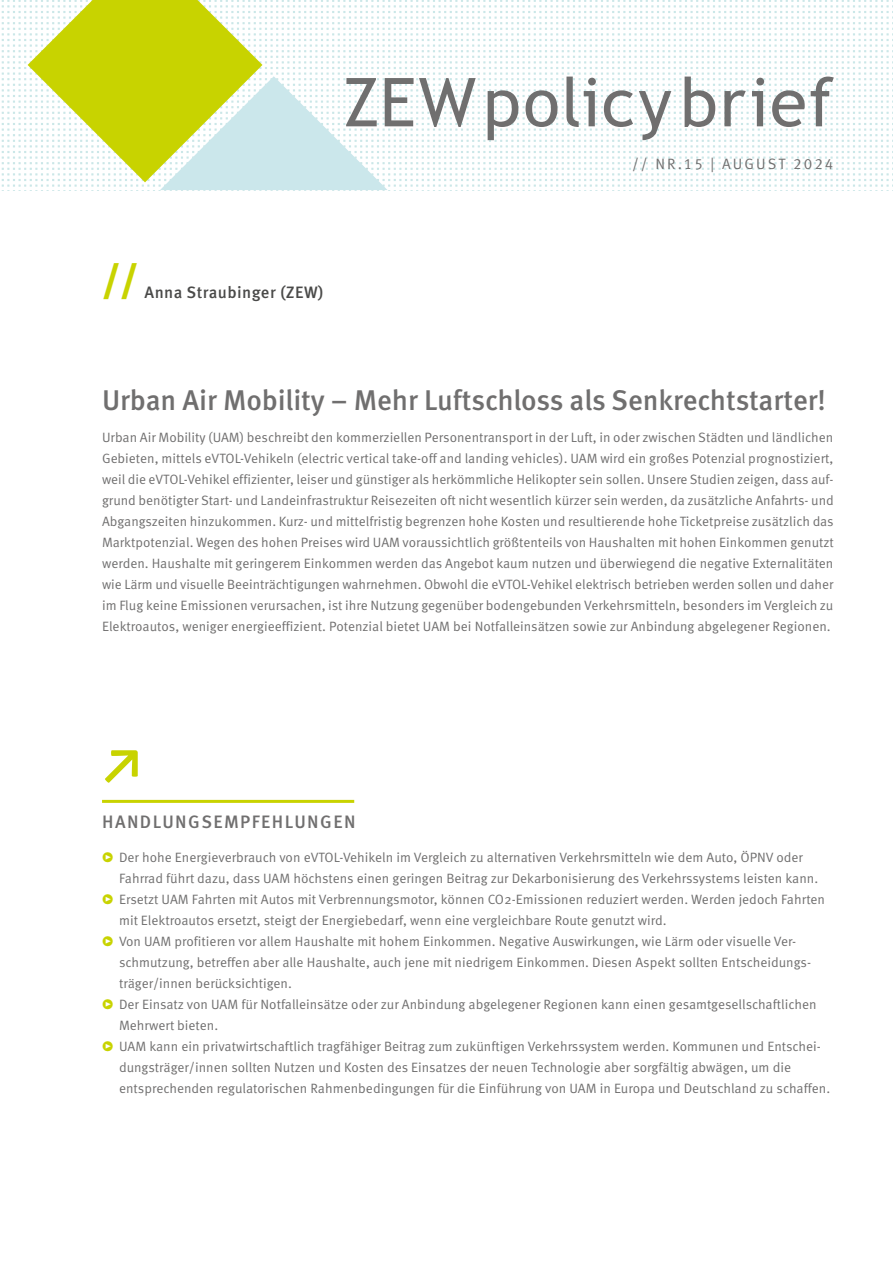
<style>
.page{position:relative;width:893px;height:1263px;background:#fff}
.page>*{position:absolute;margin:0;border:0;box-sizing:border-box;transform-origin:0 0}
.p_Titel{font:67.5px "Trebuchet MS";letter-spacing:.03em;color:#706f6f}
.t1{font:700 50.25px "Calibri";color:#c8d300}
.t2{font:900 38.85px "Meta Pro";color:#c8d300}
.H1_Headline{font:500 28.5px "Meta Pro";letter-spacing:-.005em;color:#706f6f}
.t3{font:500 18px "Meta Pro";letter-spacing:.08em;color:#706f6f}
.p_Autor{font:500 16.5px "Meta Pro";letter-spacing:.025em;color:#4a4a49}
.p_Ausgabe{font:15px "Meta Pro";letter-spacing:.135em;color:#706f6f}
.p_Fließtext{font:13.5px/21px "Meta Pro";color:#706f6f}
.s1{color:#c8d300}
</style>
<div class="page">
<svg style="left:1px;top:0;width:892px;height:187px"></svg>
<svg style="left:28px;top:0;width:360px;height:190px"></svg>
<hr style="left:102px;top:800px;width:252px;height:3px;background:#c8d300">
<p class="p_Titel" style="left:343px;top:63px;width:492px">ZEWpolicybrief</p>
<p class="p_Ausgabe" style="left:632px;top:154px;width:203px">// NR.15 | AUGUST 2024</p>
<h3 class="t2" style="left:102px;top:255px;width:38px">//</h3>
<p class="p_Autor" style="left:145px;top:282px;width:180px">Anna Straubinger (ZEW)</p>
<h1 class="H1_Headline" style="left:102px;top:382px;width:725px">Urban Air Mobility – Mehr Luftschloss als Senkrechtstarter!</h1>
<p class="p_Fließtext" style="left:102px;top:427px;width:733px;text-align:justify">Urban Air Mobility (UAM) beschreibt den kommerziellen Personentransport in der Luft, in oder zwischen Städten und ländlichen Gebieten, mittels eVTOL-Vehikeln (electric vertical take-off and landing vehicles). UAM wird ein großes Potenzial prognostiziert, weil die eVTOL-Vehikel effizienter, leiser und günstiger als herkömmliche Helikopter sein sollen. Unsere Studien zeigen, dass auf&shy;grund benötigter Start- und Landeinfrastruktur Reisezeiten oft nicht wesentlich kürzer sein werden, da zusätzliche Anfahrts- und Abgangszeiten hinzukommen. Kurz- und mittelfristig begrenzen hohe Kosten und resultierende hohe Ticketpreise zusätzlich das Marktpotenzial. Wegen des hohen Preises wird UAM voraussichtlich größtenteils von Haushalten mit hohen Einkommen genutzt werden. Haushalte mit geringerem Einkommen werden das Angebot kaum nutzen und überwiegend die negative Externalitäten wie Lärm und visuelle Beeinträchtigungen wahrnehmen. Obwohl die eVTOL-Vehikel elektrisch betrieben werden sollen und daher im Flug keine Emissionen verursachen, ist ihre Nutzung gegenüber bodengebunden Verkehrsmitteln, besonders im Vergleich zu Elektroautos, weniger energieeffizient. Potenzial bietet UAM bei Notfalleinsätzen sowie zur Anbindung abgelegener Regionen.</p>
<h2 class="t1" style="left:102px;top:733px;width:44px">↗</h2>
<p class="t3" style="left:102px;top:811px;width:255px">HANDLUNGSEMPFEHLUNGEN</p>
<p class="p_Fließtext" style="left:119px;top:847px;width:701px;text-indent:-17px"><span class="s1">ͮ</span> Der hohe Energieverbrauch von eVTOL-Vehikeln im Vergleich zu alternativen Verkehrsmitteln wie dem Auto, ÖPNV oder<br>Fahrrad führt dazu, dass UAM höchstens einen geringen Beitrag zur Dekarbonisierung des Verkehrssystems leisten kann.</p>
<p class="p_Fließtext" style="left:119px;top:889px;width:708px;text-indent:-17px"><span class="s1">ͮ</span> Ersetzt UAM Fahrten mit Autos mit Verbrennungsmotor, können CO2-Emissionen reduziert werden. Werden jedoch Fahrten mit Elektroautos ersetzt, steigt der Energiebedarf, wenn eine vergleichbare Route genutzt wird.</p>
<p class="p_Fließtext" style="left:119px;top:931px;width:692px;text-indent:-17px"><span class="s1">ͮ</span> Von UAM profitieren vor allem Haushalte mit hohem Einkommen. Negative Auswirkungen, wie Lärm oder visuelle Ver&shy;schmutzung, betreffen aber alle Haushalte, auch jene mit niedrigem Einkommen. Diesen Aspekt sollten Entscheidungs&shy;träger/innen berücksichtigen.</p>
<p class="p_Fließtext" style="left:119px;top:994px;width:699px;text-indent:-17px"><span class="s1">ͮ</span> Der Einsatz von UAM für Notfalleinsätze oder zur Anbindung abgelegener Regionen kann einen gesamtgesellschaftlichen<br>Mehrwert bieten.</p>
<p class="p_Fließtext" style="left:119px;top:1036px;width:713px;text-indent:-17px"><span class="s1">ͮ</span> UAM kann ein privatwirtschaftlich tragfähiger Beitrag zum zukünftigen Verkehrssystem werden. Kommunen und Entschei&shy;dungsträger/innen sollten Nutzen und Kosten des Einsatzes der neuen Technologie aber sorgfältig abwägen, um die entsprechenden regulatorischen Rahmenbedingungen für die Einführung von UAM in Europa und Deutschland zu schaffen.</p>
</div>
